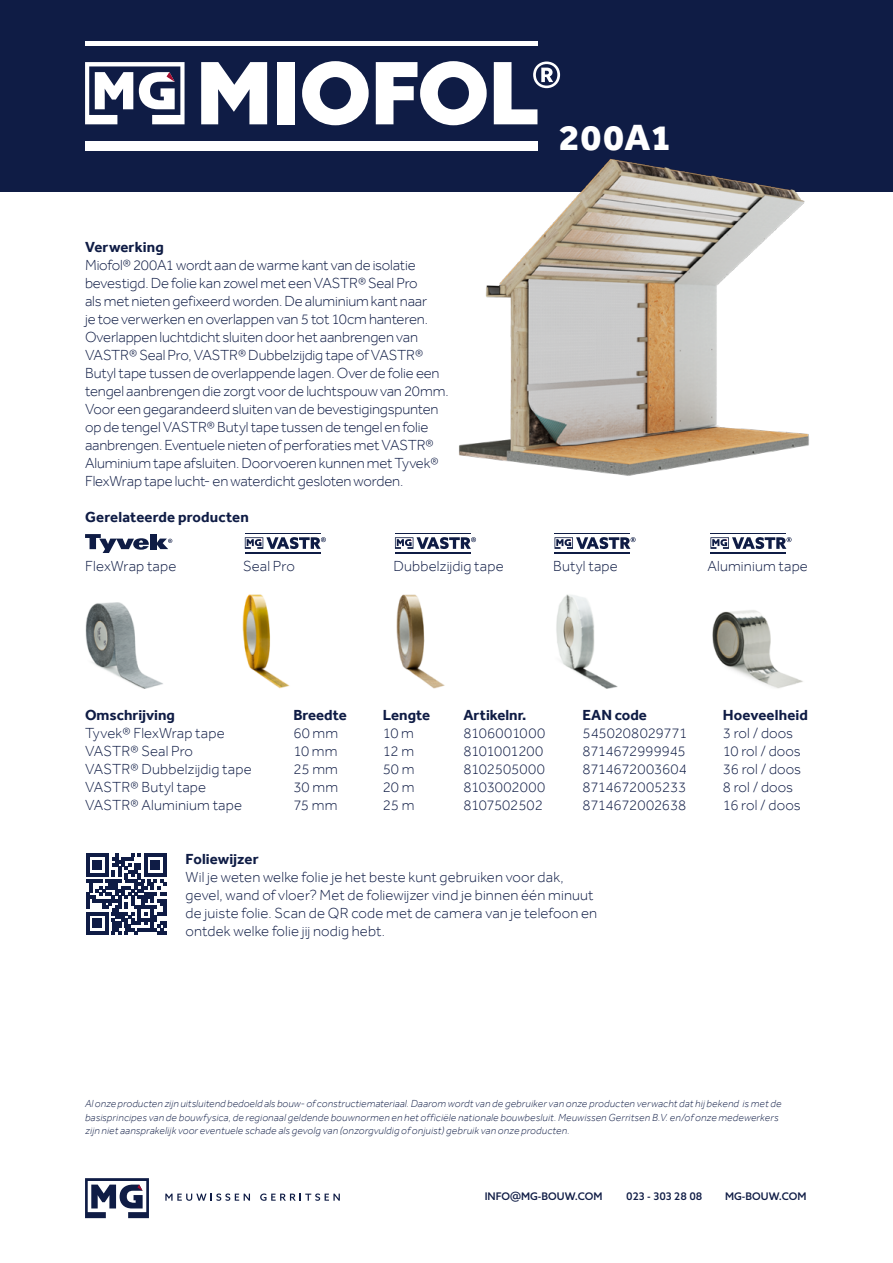
<style>
.page{position:relative;width:893px;height:1263px;background:#fff}
.page>*{position:absolute;margin:0;border:0;box-sizing:border-box;transform-origin:0 0}
.t1{font:800 37.5px "Effra";letter-spacing:.015em;color:#fff}
.t2{font:300 15px/18px "Effra";letter-spacing:-.01em;color:#0f1c45}
.t3{font:300 15px/18px "Effra";letter-spacing:.01em;color:#0f1c45}
.t4{font:700 15px "Effra";color:#0f1c45}
.t5{font:300 15px "Effra";letter-spacing:-.03em;color:#0f1c45}
.t6{font:italic 300 10.5px/13.5px "Effra";letter-spacing:.02em;color:#0f1c45}
.t7{font:500 10.5px "Azo Sans";color:#0f1c45}
.s1{font-size:13.5px}
</style>
<div class="page">
<div style="left:0;top:0;width:893px;height:191px;background:#0f1c45"></div>
<svg style="left:245px;top:537px;width:81px;height:12px"></svg>
<hr style="left:245px;top:552px;width:76px;height:2px;background:#0f1c45">
<hr style="left:245px;top:533px;width:76px;height:1px;background:#0f1c45">
<svg style="left:85px;top:534px;width:64px;height:19px"></svg>
<div style="left:150px;top:534px;width:6px;height:15px;background:#0f1c45"></div>
<svg style="left:156px;top:539px;width:16px;height:10px"></svg>
<svg style="left:395px;top:537px;width:81px;height:12px"></svg>
<hr style="left:395px;top:552px;width:76px;height:2px;background:#0f1c45">
<hr style="left:395px;top:533px;width:76px;height:1px;background:#0f1c45">
<svg style="left:554px;top:537px;width:82px;height:12px"></svg>
<hr style="left:554px;top:552px;width:76px;height:2px;background:#0f1c45">
<hr style="left:554px;top:533px;width:76px;height:1px;background:#0f1c45">
<svg style="left:710px;top:537px;width:81px;height:12px"></svg>
<hr style="left:710px;top:552px;width:76px;height:2px;background:#0f1c45">
<hr style="left:710px;top:533px;width:76px;height:1px;background:#0f1c45">
<svg style="left:86px;top:854px;width:81px;height:80px"></svg>
<hr style="left:86px;top:931px;width:23px;height:3px;background:#0f1c45">
<div style="left:92px;top:918px;width:10px;height:10px;background:#0f1c45"></div>
<svg style="left:201px;top:62px;width:66px;height:62px"></svg>
<div style="left:277px;top:62px;width:18px;height:62px;background:#fff"></div>
<svg style="left:302px;top:61px;width:67px;height:64px"></svg>
<svg style="left:376px;top:61px;width:111px;height:64px"></svg>
<svg style="left:494px;top:62px;width:66px;height:62px"></svg>
<div style="left:85px;top:141px;width:452px;height:9px;background:#fff"></div>
<hr style="left:85px;top:41px;width:452px;height:4px;background:#fff">
<svg style="left:85px;top:62px;width:100px;height:62px"></svg>
<img style="left:442px;top:141px;width:389px;height:335px">
<img style="left:85px;top:602px;width:78px;height:87px">
<img style="left:242px;top:594px;width:48px;height:95px">
<img style="left:396px;top:594px;width:49px;height:95px">
<img style="left:556px;top:594px;width:62px;height:95px">
<img style="left:712px;top:610px;width:91px;height:79px">
<svg style="left:165px;top:1193px;width:85px;height:8px"></svg>
<svg style="left:260px;top:1193px;width:80px;height:8px"></svg>
<svg style="left:85px;top:1178px;width:64px;height:40px"></svg>
<p class="t4" style="left:85px;top:238px;width:80px">Verwerking</p>
<p class="t2" style="left:85px;top:256px;width:365px">Miofol® 200A1 wordt aan de warme kant van de isolatie bevestigd. De folie kan zowel met een VASTR® Seal Pro<br>als met nieten gefixeerd worden. De aluminium kant naar<br>je toe verwerken en overlappen van 5 tot 10cm hanteren.<br>Overlappen luchtdicht sluiten door het aanbrengen van VASTR® Seal Pro, VASTR® Dubbelzijdig tape of VASTR® Butyl tape tussen de overlappende lagen. Over de folie een tengel aanbrengen die zorgt voor de luchtspouw van 20mm.<br>Voor een gegarandeerd sluiten van de bevestigingspunten op de tengel VASTR® Butyl tape tussen de tengel en folie aanbrengen. Eventuele nieten of perforaties met VASTR® Aluminium tape afsluiten. Doorvoeren kunnen met Tyvek® FlexWrap tape lucht- en waterdicht gesloten worden.</p>
<p class="t4" style="left:85px;top:508px;width:165px">Gerelateerde producten</p>
<h1 class="t1" style="left:559px;top:115px;width:115px">200A1</h1>
<p class="t3" style="left:85px;top:557px;width:93px">FlexWrap tape</p>
<p class="t2" style="left:243px;top:557px;width:53px">Seal Pro</p>
<p class="t3" style="left:393px;top:557px;width:112px">Dubbelzijdig tape</p>
<p class="t3" style="left:553px;top:557px;width:66px">Butyl tape</p>
<p class="t3" style="left:707px;top:557px;width:102px">Aluminium tape</p>
<p class="t4" style="left:85px;top:706px;width:91px">Omschrijving</p>
<p class="t4" style="left:293px;top:706px;width:55px">Breedte</p>
<p class="t4" style="left:383px;top:706px;width:49px">Lengte</p>
<p class="t4" style="left:463px;top:706px;width:64px">Artikelnr.</p>
<p class="t4" style="left:583px;top:706px;width:66px">EAN code</p>
<p class="t4" style="left:723px;top:706px;width:87px">Hoeveelheid</p>
<p class="t3" style="left:85px;top:724px;width:141px">Tyvek® FlexWrap tape</p>
<p class="t2" style="left:293px;top:724px;width:46px">60 mm</p>
<p class="t2" style="left:383px;top:724px;width:33px">10 m</p>
<p class="t3" style="left:463px;top:724px;width:83px">8106001000</p>
<p class="t2" style="left:583px;top:724px;width:106px">5450208029771</p>
<p class="t2" style="left:723px;top:724px;width:72px">3 rol / doos</p>
<p class="t2" style="left:85px;top:742px;width:110px">VASTR® Seal Pro</p>
<p class="t2" style="left:293px;top:742px;width:46px">10 mm</p>
<p class="t2" style="left:383px;top:742px;width:33px">12 m</p>
<p class="t5" style="left:463px;top:742px;width:81px">8101001200</p>
<p class="t2" style="left:583px;top:742px;width:105px">8714672999945</p>
<p class="t2" style="left:723px;top:742px;width:79px">10 rol / doos</p>
<p class="t3" style="left:85px;top:760px;width:168px">VASTR® Dubbelzijdig tape</p>
<p class="t2" style="left:293px;top:760px;width:46px">25 mm</p>
<p class="t2" style="left:383px;top:760px;width:33px">50 m</p>
<p class="t2" style="left:463px;top:760px;width:83px">8102505000</p>
<p class="t2" style="left:583px;top:760px;width:106px">8714672003604</p>
<p class="t2" style="left:723px;top:760px;width:80px">36 rol / doos</p>
<p class="t3" style="left:85px;top:778px;width:123px">VASTR® Butyl tape</p>
<p class="t2" style="left:293px;top:778px;width:46px">30 mm</p>
<p class="t2" style="left:383px;top:778px;width:33px">20 m</p>
<p class="t2" style="left:463px;top:778px;width:83px">8103002000</p>
<p class="t2" style="left:583px;top:778px;width:105px">8714672005233</p>
<p class="t2" style="left:723px;top:778px;width:72px">8 rol / doos</p>
<p class="t3" style="left:85px;top:796px;width:159px">VASTR® Aluminium tape</p>
<p class="t2" style="left:293px;top:796px;width:45px">75 mm</p>
<p class="t2" style="left:383px;top:796px;width:33px">25 m</p>
<p class="t2" style="left:463px;top:796px;width:81px">8107502502</p>
<p class="t2" style="left:583px;top:796px;width:105px">8714672002638</p>
<p class="t2" style="left:723px;top:796px;width:79px">16 rol / doos</p>
<p class="t4" style="left:186px;top:850px;width:75px">Foliewijzer</p>
<p class="t3" style="left:186px;top:868px;width:413px">Wil je weten welke folie je het beste kunt gebruiken voor dak, gevel, wand of vloer? Met de foliewijzer vind je binnen één minuut de juiste folie. Scan de QR code met de camera van je telefoon en ontdek welke folie jij nodig hebt.</p>
<p class="t6" style="left:85px;top:1097px;width:698px">Al onze producten zijn uitsluitend bedoeld als bouw- of constructiemateriaal. Daarom wordt van de gebruiker van onze producten verwacht dat hij bekend is met de basisprincipes van de bouwfysica, de regionaal geldende bouwnormen en het officiële nationale bouwbesluit. MeuwissenGerritsen B.V. en/of onze medewerkers zijn niet aansprakelijk voor eventuele schade als gevolg van (onzorgvuldig of onjuist) gebruik van onze producten.</p>
<p class="t7" style="left:485px;top:1190px;width:119px">INFO<span class="s1">@</span>MG-BOUW.COM</p>
<p class="t7" style="left:626px;top:1190px;width:78px">023 - 303 28 08</p>
<p class="t7" style="left:725px;top:1190px;width:83px">MG-BOUW.COM</p>
</div>
